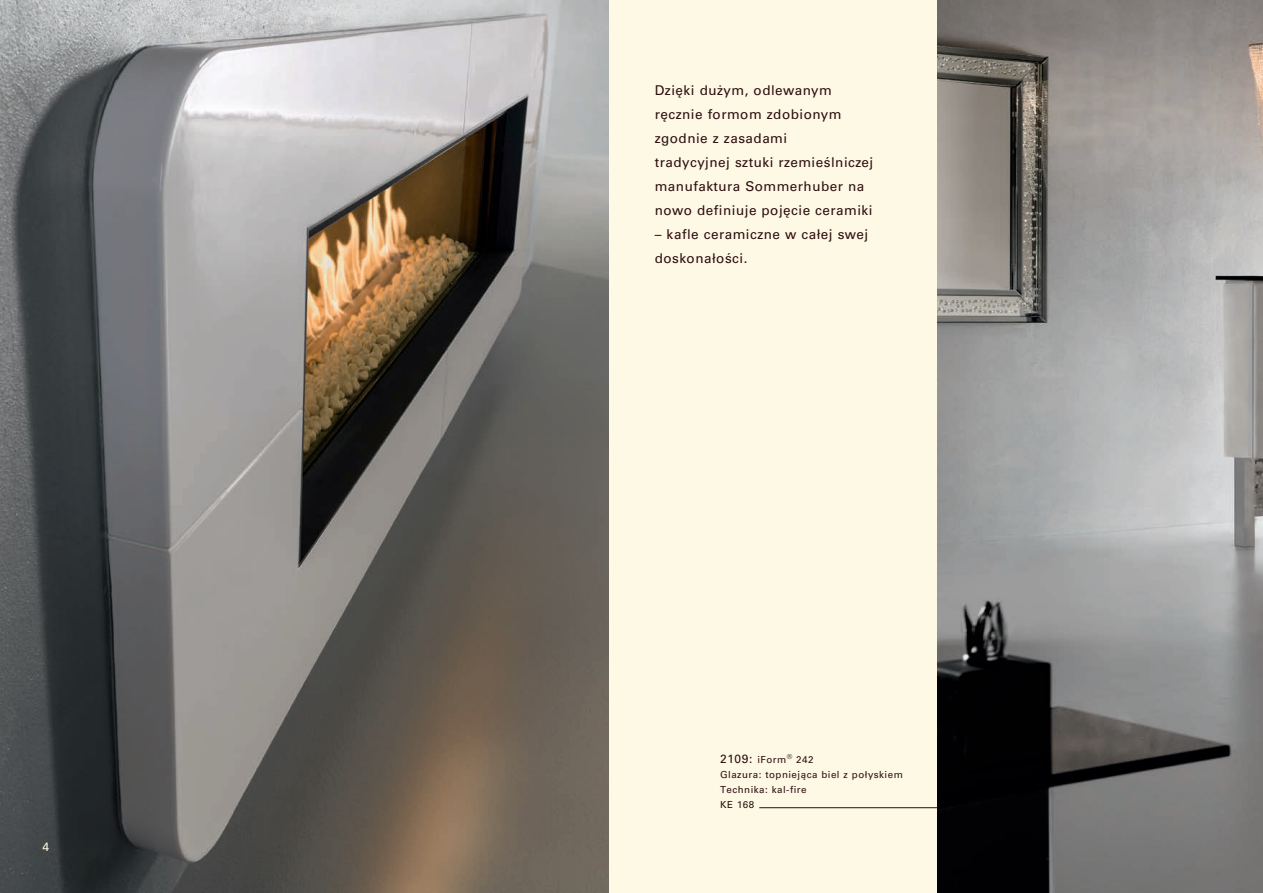
<style>
.page{position:relative;width:1263px;height:893px;background:#fef9e5}
.page>*{position:absolute;margin:0;border:0;box-sizing:border-box;transform-origin:0 0}
.t1{font:500 13.5px/24px "Univers CE";letter-spacing:.035em;color:#2d0d0f}
.t2{font:500 12px "Univers CE";color:#fef9e5}
.t3{font:500 9.75px/15px "Univers CE";letter-spacing:.05em;color:#2d0d0f}
.s1{font-size:12px}
</style>
<div class="page">
<img style="left:0;top:0;width:608px;height:893px">
<hr style="left:759px;top:807px;width:300px;height:1px;background:#2d0d0f">
<img style="left:938px;top:0;width:325px;height:893px">
<p class="t2" style="left:43px;top:840px;width:8px">4</p>
<p class="t1" style="left:655px;top:79px;width:220px">Dzięki dużym, odlewanym ręcznie formom zdobionym zgodnie z zasadami<br>tradycyjnej sztuki rzemieślniczej manufaktura Sommerhuber na nowo definiuje pojęcie ceramiki</p>
<p class="t1" style="left:655px;top:223px;width:215px">– kafle ceramiczne w całej swej doskonałości.</p>
<p class="t3" style="left:720px;top:752px;width:184px"><span class="s1">2109:</span> iForm<sup>®</sup> 242<br>Glazura: topniejąca biel z połyskiem<br>Technika: kal-fire<br>KE 168</p>
</div>
